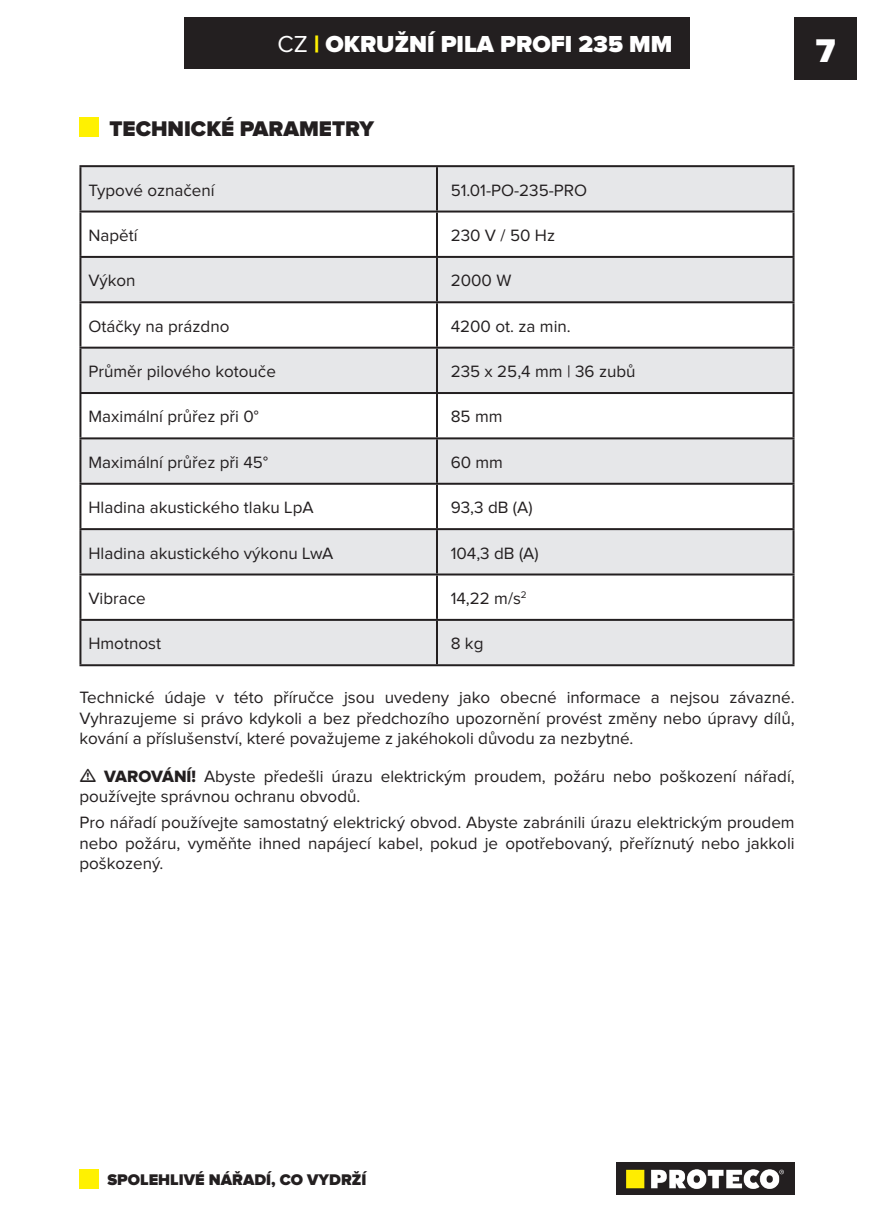
<style>
.page{position:relative;width:874px;height:1225px;background:#fff}
.page>*{position:absolute;margin:0;border:0;box-sizing:border-box;transform-origin:0 0}
.t1{font:900 34px "Proxima Nova";color:#fff}
.t2{font:900 24px "Proxima Nova";color:#fff}
.t3{font:900 22px "Proxima Nova";color:#231f20}
.t4{font:17px/20.4px "Proxima Nova";color:#231f20;text-align:justify}
.t5{font:900 16px "Proxima Nova";color:#231f20}
.s1{font-weight:400}
.s2{color:#fff101}
.s3{font-family:"Proxima Nova Extrabld"}
</style>
<div class="page">
<div style="left:794px;top:17px;width:62px;height:62px;background:#231f20"></div>
<div style="left:184px;top:17px;width:505px;height:51px;background:#231f20"></div>
<img style="left:616px;top:1162px;width:178px;height:33px">
<div style="left:79px;top:1169px;width:20px;height:19px;background:#fff101"></div>
<svg style="left:81px;top:167px;width:711px;height:497px;fill:#e6e7e9"></svg>
<hr style="left:79px;top:165px;width:358px;height:2px;background:#231f20">
<hr style="left:79px;top:167px;width:2px;height:43px;background:#231f20">
<hr style="left:437px;top:165px;width:357px;height:2px;background:#231f20">
<hr style="left:436px;top:167px;width:2px;height:43px;background:#231f20">
<hr style="left:792px;top:167px;width:2px;height:43px;background:#231f20">
<hr style="left:79px;top:210px;width:358px;height:2px;background:#231f20">
<hr style="left:79px;top:212px;width:2px;height:44px;background:#231f20">
<hr style="left:437px;top:210px;width:357px;height:2px;background:#231f20">
<hr style="left:436px;top:212px;width:2px;height:44px;background:#231f20">
<hr style="left:792px;top:212px;width:2px;height:44px;background:#231f20">
<hr style="left:79px;top:256px;width:358px;height:2px;background:#231f20">
<hr style="left:79px;top:258px;width:2px;height:43px;background:#231f20">
<hr style="left:437px;top:256px;width:357px;height:2px;background:#231f20">
<hr style="left:436px;top:258px;width:2px;height:43px;background:#231f20">
<hr style="left:792px;top:258px;width:2px;height:43px;background:#231f20">
<hr style="left:79px;top:301px;width:358px;height:2px;background:#231f20">
<hr style="left:79px;top:303px;width:2px;height:44px;background:#231f20">
<hr style="left:437px;top:301px;width:357px;height:2px;background:#231f20">
<hr style="left:436px;top:303px;width:2px;height:44px;background:#231f20">
<hr style="left:792px;top:303px;width:2px;height:44px;background:#231f20">
<hr style="left:79px;top:347px;width:358px;height:2px;background:#231f20">
<hr style="left:79px;top:349px;width:2px;height:43px;background:#231f20">
<hr style="left:437px;top:347px;width:357px;height:2px;background:#231f20">
<hr style="left:436px;top:349px;width:2px;height:43px;background:#231f20">
<hr style="left:792px;top:349px;width:2px;height:43px;background:#231f20">
<hr style="left:79px;top:392px;width:358px;height:2px;background:#231f20">
<hr style="left:79px;top:394px;width:2px;height:43px;background:#231f20">
<hr style="left:437px;top:392px;width:357px;height:2px;background:#231f20">
<hr style="left:436px;top:394px;width:2px;height:43px;background:#231f20">
<hr style="left:792px;top:394px;width:2px;height:43px;background:#231f20">
<hr style="left:79px;top:437px;width:358px;height:2px;background:#231f20">
<hr style="left:79px;top:439px;width:2px;height:44px;background:#231f20">
<hr style="left:437px;top:437px;width:357px;height:2px;background:#231f20">
<hr style="left:436px;top:439px;width:2px;height:44px;background:#231f20">
<hr style="left:792px;top:439px;width:2px;height:44px;background:#231f20">
<hr style="left:79px;top:483px;width:358px;height:2px;background:#231f20">
<hr style="left:79px;top:485px;width:2px;height:43px;background:#231f20">
<hr style="left:437px;top:483px;width:357px;height:2px;background:#231f20">
<hr style="left:436px;top:485px;width:2px;height:43px;background:#231f20">
<hr style="left:792px;top:485px;width:2px;height:43px;background:#231f20">
<hr style="left:79px;top:528px;width:358px;height:2px;background:#231f20">
<hr style="left:79px;top:530px;width:2px;height:43px;background:#231f20">
<hr style="left:437px;top:528px;width:357px;height:2px;background:#231f20">
<hr style="left:436px;top:530px;width:2px;height:43px;background:#231f20">
<hr style="left:792px;top:530px;width:2px;height:43px;background:#231f20">
<hr style="left:79px;top:573px;width:358px;height:2px;background:#231f20">
<hr style="left:79px;top:575px;width:2px;height:44px;background:#231f20">
<hr style="left:437px;top:573px;width:357px;height:2px;background:#231f20">
<hr style="left:436px;top:575px;width:2px;height:44px;background:#231f20">
<hr style="left:792px;top:575px;width:2px;height:44px;background:#231f20">
<hr style="left:79px;top:619px;width:358px;height:2px;background:#231f20">
<hr style="left:79px;top:621px;width:2px;height:43px;background:#231f20">
<hr style="left:437px;top:619px;width:357px;height:2px;background:#231f20">
<hr style="left:436px;top:621px;width:2px;height:43px;background:#231f20">
<hr style="left:792px;top:621px;width:2px;height:43px;background:#231f20">
<hr style="left:79px;top:664px;width:358px;height:2px;background:#231f20">
<hr style="left:437px;top:664px;width:357px;height:2px;background:#231f20">
<div style="left:79px;top:117px;width:20px;height:20px;background:#fff101"></div>
<h2 class="t2" style="left:277px;top:30px;width:396px"><span class="s1">CZ</span> <span class="s2">|</span> OKRUŽNÍ PILA PROFI 235 MM</h2>
<h1 class="t1" style="left:815px;top:31px;width:21px">7</h1>
<p class="t3" style="left:109px;top:116px;width:266px">TECHNICKÉ PARAMETRY</p>
<p class="t4" style="left:88px;top:180px;width:128px">Typové označení</p>
<p class="t4" style="left:450px;top:180px;width:138px">51.01-PO-235-PRO</p>
<p class="t4" style="left:88px;top:226px;width:51px">Napětí</p>
<p class="t4" style="left:450px;top:226px;width:106px">230 V / 50 Hz</p>
<p class="t4" style="left:88px;top:271px;width:49px">Výkon</p>
<p class="t4" style="left:450px;top:271px;width:62px">2000 W</p>
<p class="t4" style="left:88px;top:316px;width:142px">Otáčky na prázdno</p>
<p class="t4" style="left:450px;top:316px;width:122px">4200 ot. za min.</p>
<p class="t4" style="left:88px;top:362px;width:189px">Průměr pilového kotouče</p>
<p class="t4" style="left:450px;top:362px;width:186px">235 x 25,4 mm | 36 zubů</p>
<p class="t4" style="left:88px;top:407px;width:172px">Maximální průřez při 0°</p>
<p class="t4" style="left:450px;top:407px;width:53px">85 mm</p>
<p class="t4" style="left:88px;top:453px;width:181px">Maximální průřez při 45°</p>
<p class="t4" style="left:450px;top:453px;width:54px">60 mm</p>
<p class="t4" style="left:88px;top:498px;width:226px">Hladina akustického tlaku LpA</p>
<p class="t4" style="left:450px;top:498px;width:83px">93,3 dB (A)</p>
<p class="t4" style="left:88px;top:543px;width:246px">Hladina akustického výkonu LwA</p>
<p class="t4" style="left:450px;top:543px;width:89px">104,3 dB (A)</p>
<p class="t4" style="left:88px;top:589px;width:59px">Vibrace</p>
<p class="t4" style="left:450px;top:589px;width:78px">14,22 m/s<sup>2</sup></p>
<p class="t4" style="left:88px;top:634px;width:74px">Hmotnost</p>
<p class="t4" style="left:450px;top:634px;width:34px">8 kg</p>
<p class="t4" style="left:79px;top:688px;width:716px">Technické údaje v této příručce jsou uvedeny jako obecné informace a nejsou závazné.<br>Vyhrazujeme si právo kdykoli a bez předchozího upozornění provést změny nebo úpravy dílů, kování a příslušenství, které považujeme z jakéhokoli důvodu za nezbytné.</p>
<p class="t4" style="left:79px;top:766px;width:716px;text-indent:25px"><span class="s3">VAROVÁNÍ!</span> Abyste předešli úrazu elektrickým proudem, požáru nebo poškození nářadí, používejte správnou ochranu obvodů.</p>
<p class="t4" style="left:79px;top:813px;width:716px">Pro nářadí používejte samostatný elektrický obvod. Abyste zabránili úrazu elektrickým proudem nebo požáru, vyměňte ihned napájecí kabel, pokud je opotřebovaný, přeříznutý nebo jakkoli poškozený.</p>
<p class="t5" style="left:107px;top:1170px;width:260px">SPOLEHLIVÉ NÁŘADÍ, CO VYDRŽÍ</p>
</div>
